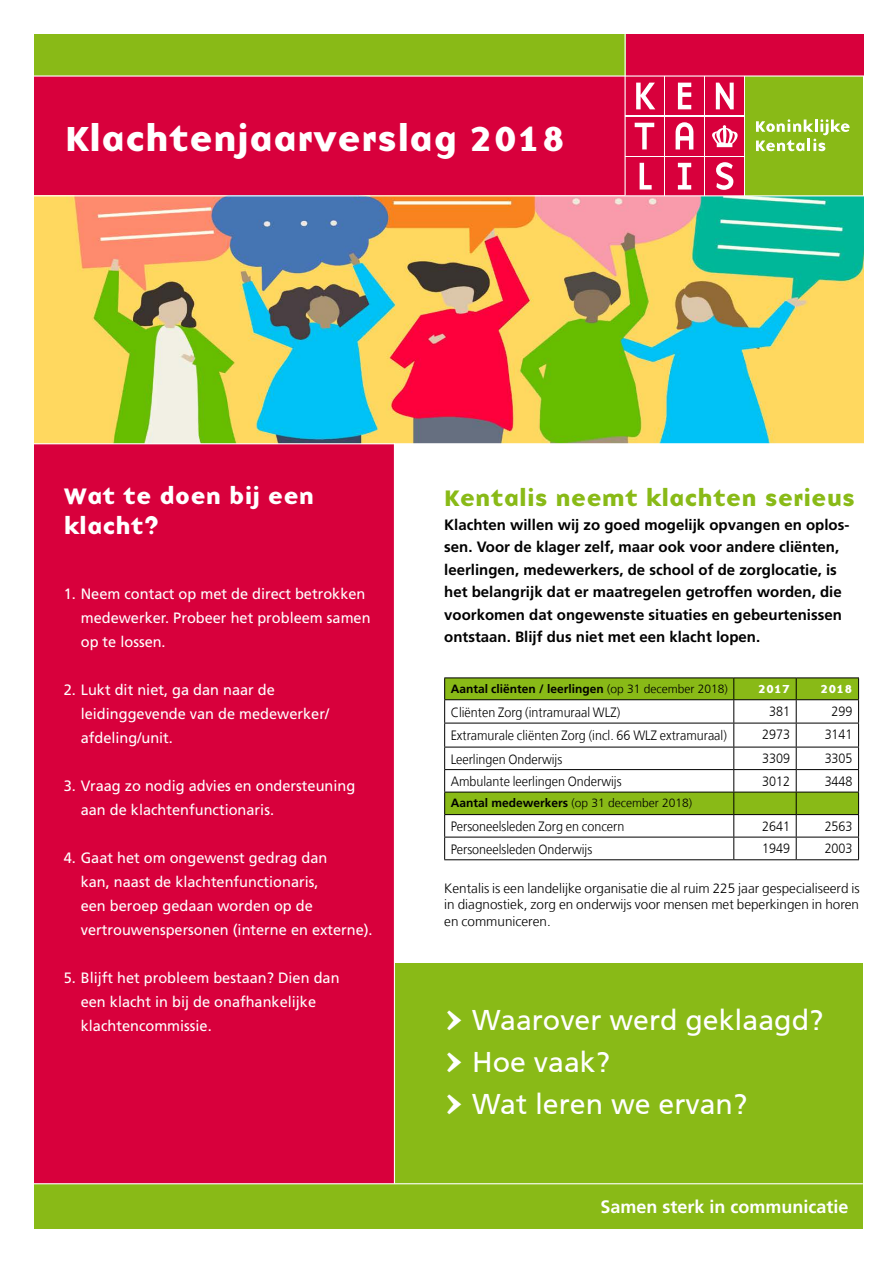
<style>
.page{position:relative;width:893px;height:1263px;background:#fff}
.page>*{position:absolute;margin:0;border:0;box-sizing:border-box;transform-origin:0 0}
.t1{font:36px "Base Nine B";color:#fff}
.t2{font:28.5px/42px "Frutiger CE";color:#fff}
.t3{font:23.25px "Base Nine B";color:#89ba17}
.t4{font:23.25px/30px "Base Nine B";color:#fff}
.t5{font:700 18px "Frutiger LT Std";color:#fff}
.t6{font:15px/24px "Frutiger LT Std";color:#fff}
.t7{font:700 15px/22.5px "Frutiger LT Std";color:#000}
.t8{font:300 13.5px "Frutiger LT";color:#000;scale:.93 1}
.t9{font:300 13.5px/16.5px "Frutiger LT";color:#000;text-align:justify}
.t10{font:700 12px "Frutiger LT Std";color:#000}
.t11{font:300 12px "Frutiger LT";color:#000}
.t12{font:12px "Base Nine B";color:#fff}
.s1{font-family:"Frutiger LT";font-weight:300}
.s2{font-family:"Frutiger LT Std";font-weight:700}
.s3{font-family:"Base Nine B";font-size:33px}
</style>
<div class="page">
<div style="left:34px;top:34px;width:829px;height:162px;background:#d8003c"></div>
<img style="left:34px;top:196px;width:829px;height:247px">
<div style="left:625px;top:77px;width:238px;height:119px;background:#fff"></div>
<div style="left:745px;top:77px;width:118px;height:119px;background:#89ba17"></div>
<svg style="left:756px;top:119px;width:94px;height:32px"></svg>
<div style="left:625px;top:157px;width:39px;height:39px;background:#d8003c"></div>
<div style="left:665px;top:157px;width:39px;height:39px;background:#d8003c"></div>
<div style="left:705px;top:157px;width:39px;height:39px;background:#d8003c"></div>
<div style="left:625px;top:117px;width:39px;height:39px;background:#d8003c"></div>
<div style="left:665px;top:117px;width:39px;height:39px;background:#d8003c"></div>
<div style="left:705px;top:117px;width:39px;height:39px;background:#d8003c"></div>
<div style="left:625px;top:77px;width:39px;height:38px;background:#d8003c"></div>
<div style="left:665px;top:77px;width:39px;height:38px;background:#d8003c"></div>
<div style="left:705px;top:77px;width:39px;height:38px;background:#d8003c"></div>
<svg style="left:636px;top:83px;width:19px;height:26px"></svg>
<svg style="left:678px;top:83px;width:13px;height:26px"></svg>
<svg style="left:716px;top:83px;width:18px;height:26px"></svg>
<svg style="left:635px;top:123px;width:19px;height:26px"></svg>
<svg style="left:676px;top:122px;width:17px;height:27px"></svg>
<svg style="left:640px;top:163px;width:12px;height:27px"></svg>
<svg style="left:678px;top:163px;width:13px;height:27px"></svg>
<svg style="left:716px;top:162px;width:17px;height:28px"></svg>
<svg style="left:712px;top:125px;width:26px;height:22px"></svg>
<div style="left:34px;top:964px;width:829px;height:265px;background:#89ba17"></div>
<div style="left:34px;top:444px;width:360px;height:740px;background:#d8003c"></div>
<div style="left:34px;top:34px;width:591px;height:42px;background:#89ba17"></div>
<hr style="left:624px;top:34px;width:2px;height:162px;background:#fff">
<hr style="left:4px;top:75px;width:889px;height:2px;background:#fff">
<hr style="left:0;top:195px;width:893px;height:1px;background:#fff">
<hr style="left:4px;top:1183px;width:859px;height:1px;background:#fff">
<hr style="left:394px;top:443px;width:1px;height:741px;background:#fff">
<hr style="left:444px;top:677px;width:290px;height:1px;background:#000">
<hr style="left:734px;top:677px;width:62px;height:1px;background:#000">
<hr style="left:796px;top:677px;width:63px;height:1px;background:#000">
<svg style="left:444px;top:678px;width:415px;height:181px"></svg>
<hr style="left:444px;top:859px;width:290px;height:1px;background:#000">
<hr style="left:734px;top:859px;width:62px;height:1px;background:#000">
<hr style="left:796px;top:859px;width:63px;height:1px;background:#000">
<h1 class="t1" style="left:65px;top:114px;width:502px">Klachtenjaarverslag 2018</h1>
<h3 class="t4" style="left:64px;top:481px;width:252px">Wat te doen bij een klacht?</h3>
<p class="t6" style="left:81px;top:582px;width:291px;text-indent:-17px">1. Neem contact op met de direct betrokken medewerker. Probeer het probleem samen op te lossen.</p>
<p class="t6" style="left:81px;top:678px;width:250px;text-indent:-17px">2. Lukt dit niet, ga dan naar de leidinggevende van de medewerker/ afdeling/unit.</p>
<p class="t6" style="left:81px;top:774px;width:276px;text-indent:-17px">3. Vraag zo nodig advies en ondersteuning aan de klachtenfunctionaris.</p>
<p class="t6" style="left:81px;top:846px;width:293px;text-indent:-17px">4. Gaat het om ongewenst gedrag dan<br>kan, naast de klachtenfunctionaris,<br>een beroep gedaan worden op de vertrouwenspersonen (interne en externe).</p>
<p class="t6" style="left:81px;top:966px;width:260px;text-indent:-17px">5. Blijft het probleem bestaan? Dien dan een klacht in bij de onafhankelijke klachtencommissie.</p>
<h3 class="t3" style="left:444px;top:481px;width:412px">Kentalis neemt klachten serieus</h3>
<p class="t7" style="left:444px;top:513px;width:407px">Klachten willen wij zo goed mogelijk opvangen en oplos&shy;sen. Voor de klager zelf, maar ook voor andere cliënten, leerlingen, medewerkers, de school of de zorglocatie, is het belangrijk dat er maatregelen getroffen worden, die voorkomen dat ongewenste situaties en gebeurtenissen ontstaan. Blijf dus niet met een klacht lopen.</p>
<p class="t10" style="left:451px;top:682px;width:279px">Aantal cliënten / leerlingen <span class="s1">(op 31 december 2018)</span></p>
<p class="t12" style="left:758px;top:681px;width:34px">2017</p>
<p class="t12" style="left:821px;top:681px;width:34px">2018</p>
<p class="t8" style="left:451px;top:705px;width:184px">Cliënten Zorg (intramuraal WLZ)</p>
<p class="t8" style="left:769px;top:704px;width:24px">381</p>
<p class="t8" style="left:832px;top:704px;width:24px">299</p>
<p class="t8" style="left:451px;top:727px;width:298px">Extramurale cliënten Zorg (incl. 66 WLZ extramuraal)</p>
<p class="t8" style="left:762px;top:727px;width:32px">2973</p>
<p class="t8" style="left:825px;top:727px;width:32px">3141</p>
<p class="t8" style="left:451px;top:751px;width:122px">Leerlingen Onderwijs</p>
<p class="t8" style="left:762px;top:751px;width:32px">3309</p>
<p class="t8" style="left:825px;top:751px;width:32px">3305</p>
<p class="t8" style="left:451px;top:774px;width:185px">Ambulante leerlingen Onderwijs</p>
<p class="t8" style="left:762px;top:773px;width:32px">3012</p>
<p class="t8" style="left:825px;top:773px;width:32px">3448</p>
<p class="t11" style="left:451px;top:796px;width:243px"><span class="s2">Aantal medewerkers</span> (op 31 december 2018)</p>
<p class="t8" style="left:451px;top:819px;width:188px">Personeelsleden Zorg en concern</p>
<p class="t8" style="left:762px;top:818px;width:32px">2641</p>
<p class="t8" style="left:825px;top:818px;width:32px">2563</p>
<p class="t8" style="left:451px;top:841px;width:154px">Personeelsleden Onderwijs</p>
<p class="t8" style="left:762px;top:841px;width:32px">1949</p>
<p class="t8" style="left:825px;top:841px;width:32px">2003</p>
<p class="t9" style="left:444px;top:880px;width:417px">Kentalis is een landelijke organisatie die al ruim 225 jaar gespecialiseerd is in diagnostiek, zorg en onderwijs voor mensen met beperkingen in horen en communiceren.</p>
<h2 class="t2" style="left:445px;top:999px;width:380px"><span class="s3">&gt;</span> Waarover werd geklaagd? <span class="s3">&gt;</span> Hoe vaak?<br><span class="s3">&gt;</span> Wat leren we ervan?</h2>
<p class="t5" style="left:600px;top:1196px;width:250px">Samen sterk in communicatie</p>
</div>
